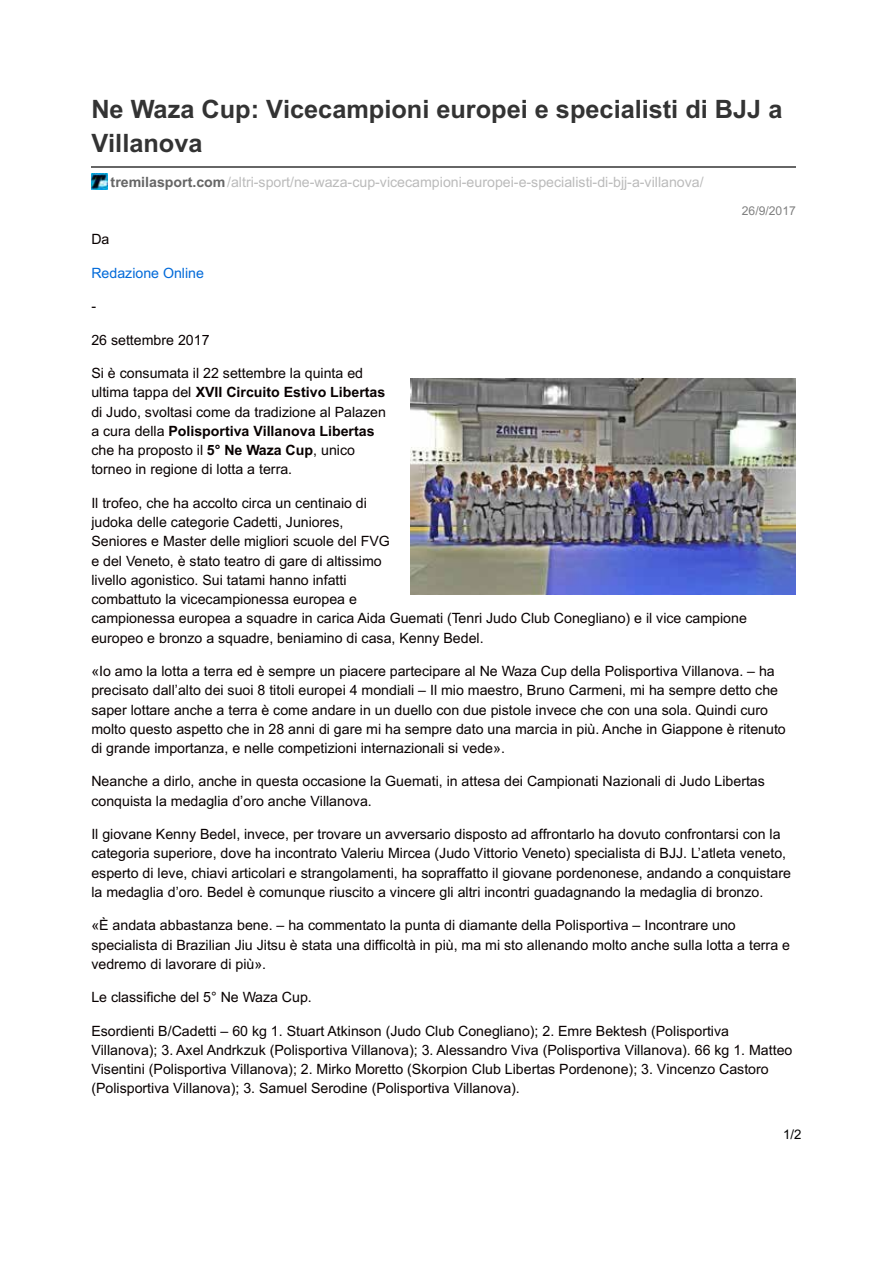
<style>
.page{position:relative;width:893px;height:1263px;background:#fff}
.page>*{position:absolute;margin:0;border:0;box-sizing:border-box;transform-origin:0 0}
.t1{font:700 25.35px/34.5px "Arial";color:#333}
.t2{font:14.25px/19.2px "Arial";color:#080000}
.t3{font:14.25px "Arial";color:#bbb}
.t4{font:14.25px "Arial";color:#026ad9}
.t5{font:13.2px "Arial";color:#000}
.t6{font:12.15px "Arial";color:#808080}
.s1{font-weight:700;color:#666}
.s2{font-weight:700}
</style>
<div class="page">
<hr style="left:91px;top:166px;width:704px;height:1px;background:#666">
<img style="left:410px;top:378px;width:385px;height:217px">
<img style="left:91px;top:173px;width:17px;height:17px">
<h1 class="t1" style="left:91px;top:94px;width:693px">Ne Waza Cup: Vicecampioni europei e specialisti di BJJ a<br>Villanova</h1>
<p class="t3" style="left:111px;top:174px;width:595px"><span class="s1">tremilasport.com</span>/altri-sport/ne-waza-cup-vicecampioni-europei-e-specialisti-di-bjj-a-villanova/</p>
<p class="t6" style="left:742px;top:204px;width:56px">26/9/2017</p>
<p class="t2" style="left:91px;top:230px;width:20px">Da</p>
<p class="t4" style="left:91px;top:265px;width:114px">Redazione Online</p>
<p class="t2" style="left:91px;top:297px;width:6px">-</p>
<p class="t2" style="left:91px;top:330px;width:120px">26 settembre 2017</p>
<p class="t2" style="left:91px;top:364px;width:296px">Si è consumata il 22 settembre la quinta ed ultima tappa del <span class="s2">XVII Circuito Estivo Libertas </span>di Judo, svoltasi come da tradizione al Palazen a cura della <span class="s2">Polisportiva Villanova Libertas </span>che ha proposto il <span class="s2">5° Ne Waza Cup</span>, unico torneo in regione di lotta a terra.</p>
<p class="t2" style="left:91px;top:493px;width:657px">Il trofeo, che ha accolto circa un centinaio di<br>judoka delle categorie Cadetti, Juniores,<br>Seniores e Master delle migliori scuole del FVG<br>e del Veneto, è stato teatro di gare di altissimo<br>livello agonistico. Sui tatami hanno infatti<br>combattuto la vicecampionessa europea e<br>campionessa europea a squadre in carica Aida Guemati (Tenri Judo Club Conegliano) e il vice campione europeo e bronzo a squadre, beniamino di casa, Kenny Bedel.</p>
<p class="t2" style="left:91px;top:661px;width:696px">«Io amo la lotta a terra ed è sempre un piacere partecipare al Ne Waza Cup della Polisportiva Villanova. – ha precisato dall’alto dei suoi 8 titoli europei 4 mondiali – Il mio maestro, Bruno Carmeni, mi ha sempre detto che saper lottare anche a terra è come andare in un duello con due pistole invece che con una sola. Quindi curo molto questo aspetto che in 28 anni di gare mi ha sempre dato una marcia in più. Anche in Giappone è ritenuto di grande importanza, e nelle competizioni internazionali si vede».</p>
<p class="t2" style="left:91px;top:772px;width:675px">Neanche a dirlo, anche in questa occasione la Guemati, in attesa dei Campionati Nazionali di Judo Libertas conquista la medaglia d’oro anche Villanova.</p>
<p class="t2" style="left:91px;top:825px;width:701px">Il giovane Kenny Bedel, invece, per trovare un avversario disposto ad affrontarlo ha dovuto confrontarsi con la categoria superiore, dove ha incontrato Valeriu Mircea (Judo Vittorio Veneto) specialista di BJJ. L’atleta veneto, esperto di leve, chiavi articolari e strangolamenti, ha sopraffatto il giovane pordenonese, andando a conquistare la medaglia d’oro. Bedel è comunque riuscito a vincere gli altri incontri guadagnando la medaglia di bronzo.</p>
<p class="t2" style="left:91px;top:916px;width:700px">«È andata abbastanza bene. – ha commentato la punta di diamante della Polisportiva – Incontrare uno specialista di Brazilian Jiu Jitsu è stata una difficoltà in più, ma mi sto allenando molto anche sulla lotta a terra e vedremo di lavorare di più».</p>
<p class="t2" style="left:91px;top:988px;width:222px">Le classifiche del 5° Ne Waza Cup.</p>
<p class="t2" style="left:91px;top:1021px;width:703px">Esordienti B/Cadetti – 60 kg 1. Stuart Atkinson (Judo Club Conegliano); 2. Emre Bektesh (Polisportiva Villanova); 3. Axel Andrkzuk (Polisportiva Villanova); 3. Alessandro Viva (Polisportiva Villanova). 66 kg 1. Matteo Visentini (Polisportiva Villanova); 2. Mirko Moretto (Skorpion Club Libertas Pordenone); 3. Vincenzo Castoro (Polisportiva Villanova); 3. Samuel Serodine (Polisportiva Villanova).</p>
<p class="t5" style="left:783px;top:1127px;width:20px">1/2</p>
</div>
